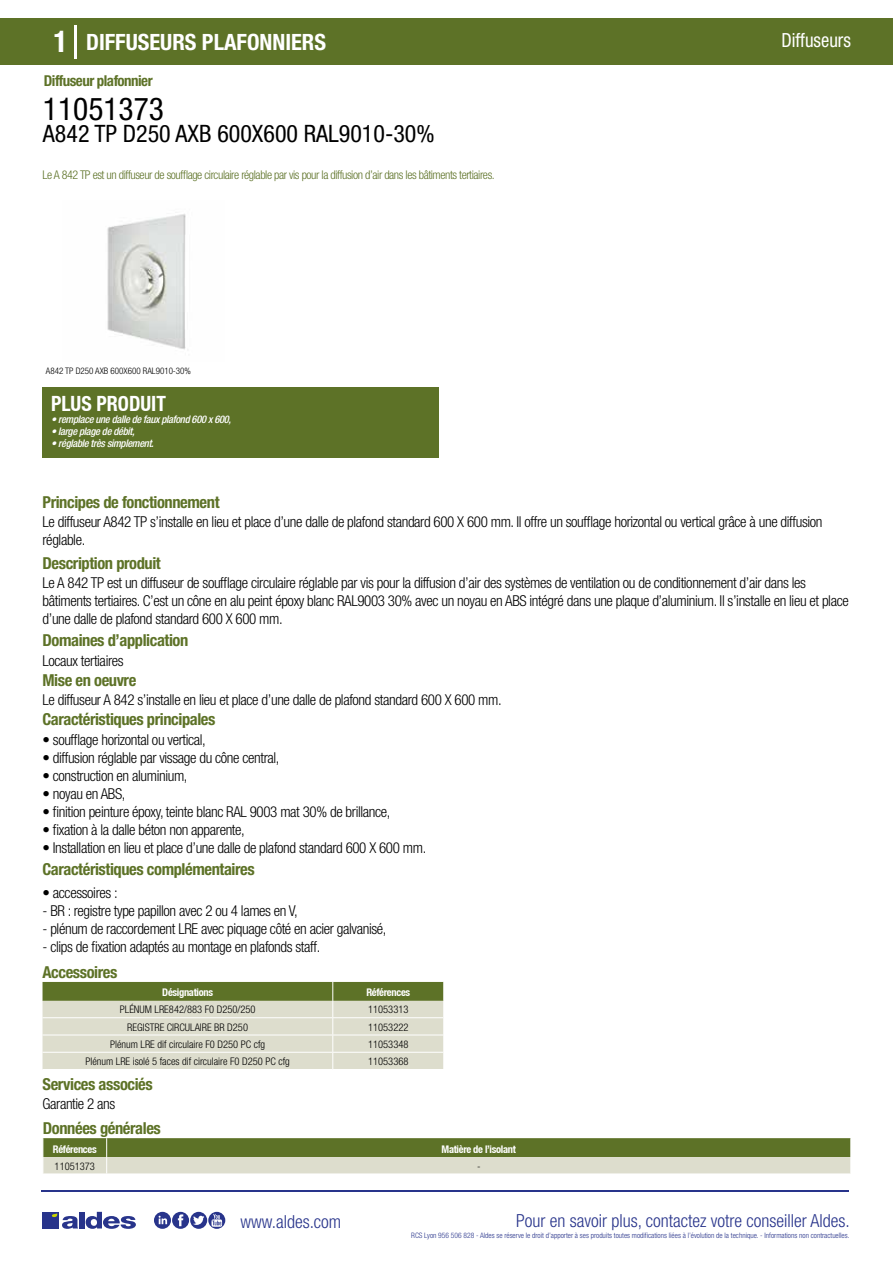
<style>
.page{position:relative;width:893px;height:1263px;background:#fff}
.page>*{position:absolute;margin:0;border:0;box-sizing:border-box;transform-origin:0 0}
.t1{font:condensed 31.5px "Helvetica Neue LT Std";color:#000}
.t2{font:condensed 24px "Helvetica Neue LT Std";color:#000}
.t3{font:700 condensed 22.5px "Helvetica Neue LT Std";color:#fff}
.t4{font:700 condensed 21px "Helvetica Neue";color:#fff;scale:.95 1}
.t5{font:condensed 19.5px "Helvetica Neue LT Std";color:#fff;scale:.95 1}
.t6{font:300 condensed 18px "Helvetica Neue";color:#28348b}
.t7{font:700 condensed 16.5px "Helvetica Neue LT Std";letter-spacing:-.025em;color:#5d7227}
.t8{font:300 condensed 15px/18px "Helvetica Neue LT Std";letter-spacing:-.025em;color:#000}
.t9{font:700 condensed 15px "Helvetica Neue LT Std";letter-spacing:-.035em;color:#5d7227}
.t10{font:300 condensed 12px "Helvetica Neue LT Std";letter-spacing:-.035em;color:#5d7227}
.t11{font:300 condensed 10.5px "Helvetica Neue";color:#000}
.t12{font:italic 500 condensed 10.5px "Helvetica Neue";letter-spacing:-.03em;color:#fff}
.t13{font:700 condensed 10.5px "Helvetica Neue";letter-spacing:-.03em;color:#fff}
.t14{font:300 condensed 9px "Helvetica Neue";color:#000}
.t15{font:300 condensed 7.5px "Helvetica Neue";color:#28348b}
.s1{font-size:30px}
</style>
<div class="page">
<div style="left:0;top:18px;width:893px;height:46px;background:#5d7227"></div>
<div style="left:43px;top:387px;width:396px;height:70px;background:#5d7227"></div>
<hr style="left:74px;top:25px;width:2px;height:33px;background:#fff">
<svg style="left:107px;top:214px;width:79px;height:136px;background:#dbdddb"></svg>
<svg style="left:43px;top:982px;width:401px;height:87px;background:#c2c7ab"></svg>
<svg style="left:43px;top:1138px;width:808px;height:36px;background:#9aa577"></svg>
<hr style="left:41px;top:1190px;width:808px;height:1px;background:#28348b">
<svg style="left:154px;top:1212px;width:71px;height:17px"></svg>
<div style="left:42px;top:1212px;width:17px;height:16px;background:#28348b"></div>
<div style="left:79px;top:1212px;width:5px;height:16px;background:#28348b"></div>
<svg style="left:86px;top:1212px;width:50px;height:17px"></svg>
<svg style="left:52px;top:1213px;width:26px;height:16px"></svg>
<h3 class="t3" style="left:54px;top:28px;width:274px"><span class="s1">1</span> DIFFUSEURS PLAFONNIERS</h3>
<h3 class="t5" style="left:781px;top:29px;width:75px">Diffuseurs</h3>
<p class="t9" style="left:44px;top:71px;width:110px">Diffuseur plafonnier</p>
<h1 class="t1" style="left:43px;top:91px;width:122px">11051373</h1>
<h2 class="t2" style="left:43px;top:120px;width:393px">A842 TP D250 AXB 600X600 RAL9010-30%</h2>
<p class="t10" style="left:43px;top:167px;width:454px">Le A 842 TP est un diffuseur de soufflage circulaire réglable par vis pour la diffusion d’air dans les bâtiments tertiaires.</p>
<p class="t14" style="left:46px;top:365px;width:60px">Diffuseur A 842TP</p>
<p class="t14" style="left:46px;top:365px;width:147px">A842 TP D250 AXB 600X600 RAL9010-30%</p>
<h3 class="t4" style="left:51px;top:391px;width:122px">PLUS PRODUIT</h3>
<p class="t12" style="left:51px;top:413px;width:182px">• remplace une dalle de faux plafond 600 x 600,</p>
<p class="t12" style="left:51px;top:425px;width:85px">• large plage de débit,</p>
<p class="t12" style="left:51px;top:437px;width:104px">• réglable très simplement.</p>
<p class="t7" style="left:43px;top:492px;width:179px">Principes de fonctionnement</p>
<p class="t8" style="left:43px;top:513px;width:781px">Le diffuseur A842 TP s’installe en lieu et place d’une dalle de plafond standard 600 X 600 mm. Il offre un soufflage horizontal ou vertical grâce à une diffusion réglable.</p>
<p class="t8" style="left:43px;top:573px;width:808px">Le A 842 TP est un diffuseur de soufflage circulaire réglable par vis pour la diffusion d’air des systèmes de ventilation ou de conditionnement d’air dans les bâtiments tertiaires. C’est un cône en alu peint époxy blanc RAL9003 30% avec un noyau en ABS intégré dans une plaque d’aluminium. Il s’installe en lieu et place d’une dalle de plafond standard 600 X 600 mm.</p>
<p class="t8" style="left:43px;top:651px;width:83px">Locaux tertiaires</p>
<p class="t8" style="left:43px;top:691px;width:461px">Le diffuseur A 842 s’installe en lieu et place d’une dalle de plafond standard 600 X 600 mm.</p>
<p class="t7" style="left:43px;top:553px;width:120px">Description produit</p>
<p class="t7" style="left:43px;top:630px;width:147px">Domaines d’application</p>
<p class="t7" style="left:43px;top:670px;width:95px">Mise en oeuvre</p>
<p class="t7" style="left:43px;top:709px;width:174px">Caractéristiques principales</p>
<p class="t8" style="left:43px;top:730px;width:165px">• soufflage horizontal ou vertical,</p>
<p class="t8" style="left:43px;top:748px;width:239px">• diffusion réglable par vissage du cône central,</p>
<p class="t8" style="left:43px;top:766px;width:147px">• construction en aluminium,</p>
<p class="t8" style="left:43px;top:784px;width:84px">• noyau en ABS,</p>
<p class="t8" style="left:43px;top:802px;width:349px">• finition peinture époxy, teinte blanc RAL 9003 mat 30% de brillance,</p>
<p class="t8" style="left:43px;top:820px;width:204px">• fixation à la dalle béton non apparente,</p>
<p class="t8" style="left:43px;top:838px;width:385px">• Installation en lieu et place d’une dalle de plafond standard 600 X 600 mm.</p>
<p class="t8" style="left:43px;top:883px;width:77px">• accessoires :</p>
<p class="t8" style="left:43px;top:901px;width:257px">- BR : registre type papillon avec 2 ou 4 lames en V,</p>
<p class="t8" style="left:43px;top:919px;width:345px">- plénum de raccordement LRE avec piquage côté en acier galvanisé,</p>
<p class="t8" style="left:43px;top:937px;width:279px">- clips de fixation adaptés au montage en plafonds staff.</p>
<p class="t7" style="left:43px;top:860px;width:214px">Caractéristiques complémentaires</p>
<p class="t7" style="left:43px;top:962px;width:76px">Accessoires</p>
<p class="t13" style="left:162px;top:986px;width:52px">Désignations</p>
<p class="t13" style="left:366px;top:986px;width:45px">Références</p>
<p class="t11" style="left:120px;top:1003px;width:137px">PLÉNUM LRE842/883 F0 D250/250</p>
<p class="t11" style="left:368px;top:1003px;width:42px">11053313</p>
<p class="t11" style="left:127px;top:1021px;width:122px">REGISTRE CIRCULAIRE BR D250</p>
<p class="t11" style="left:368px;top:1021px;width:42px">11053222</p>
<p class="t11" style="left:110px;top:1038px;width:157px">Plénum LRE dif circulaire F0 D250 PC cfg</p>
<p class="t11" style="left:368px;top:1038px;width:42px">11053348</p>
<p class="t11" style="left:85px;top:1055px;width:206px">Plénum LRE isolé 5 faces dif circulaire F0 D250 PC cfg</p>
<p class="t11" style="left:368px;top:1055px;width:42px">11053368</p>
<p class="t7" style="left:43px;top:1074px;width:112px">Services associés</p>
<p class="t8" style="left:43px;top:1095px;width:74px">Garantie 2 ans</p>
<p class="t7" style="left:43px;top:1118px;width:119px">Données générales</p>
<p class="t13" style="left:53px;top:1142px;width:45px">Références</p>
<p class="t13" style="left:442px;top:1142px;width:76px">Matière de l’isolant</p>
<p class="t11" style="left:55px;top:1160px;width:42px">11051373</p>
<p class="t11" style="left:477px;top:1160px;width:5px">-</p>
<p class="t6" style="left:240px;top:1211px;width:102px">www.aldes.com</p>
<p class="t6" style="left:516px;top:1211px;width:335px">Pour en savoir plus, contactez votre conseiller Aldes.</p>
<p class="t15" style="left:411px;top:1230px;width:440px">RCS Lyon 956 506 828 - Aldes se réserve le droit d’apporter à ses produits toutes modifications liées à l’évolution de la technique. - Informations non contractuelles.</p>
</div>
